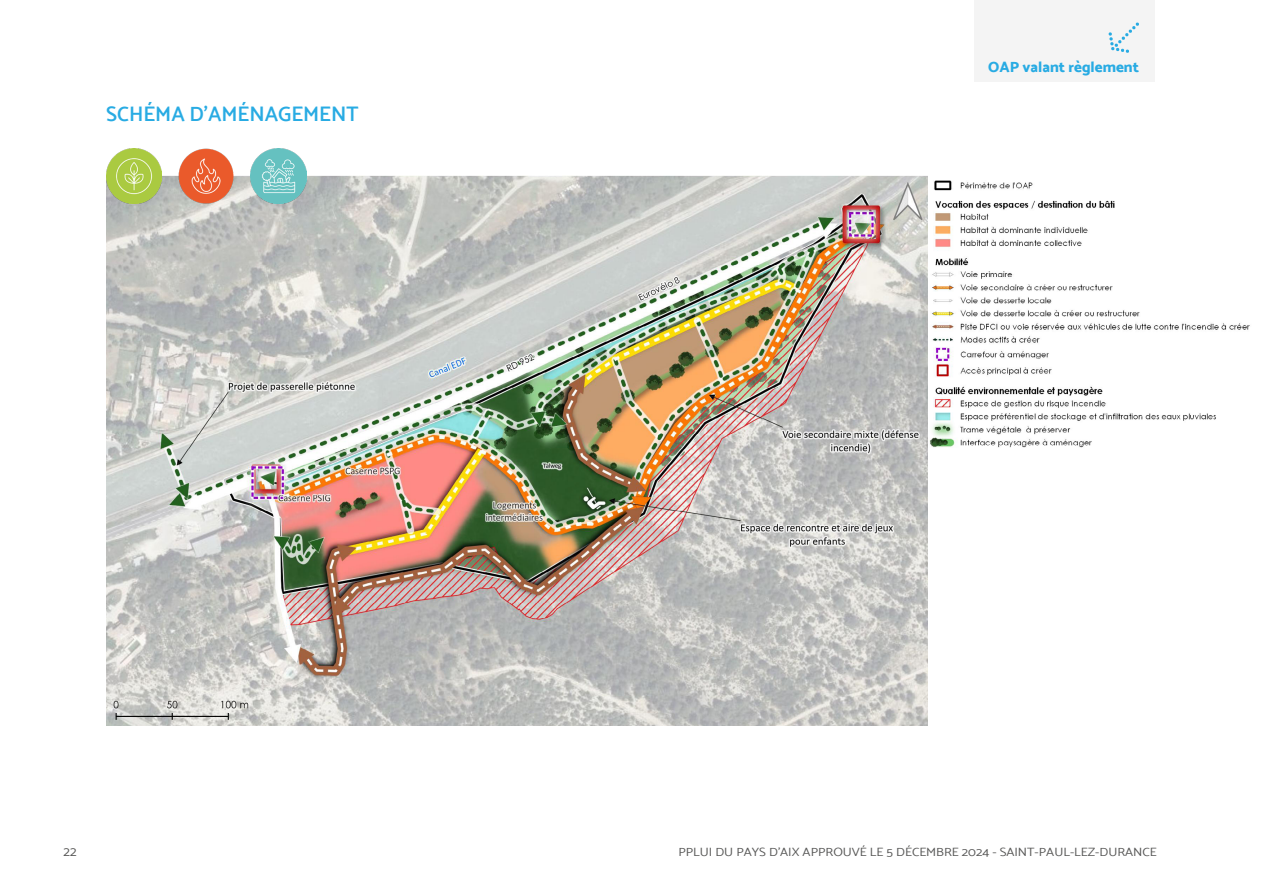
<style>
.page{position:relative;width:1263px;height:893px;background:#fff}
.page>*{position:absolute;margin:0;border:0;box-sizing:border-box;transform-origin:0 0}
.Titre_3_-_bleu{font:21px "Mosk Semi Bold 600";color:#28abe3}
.t1{font:15px "Mosk Extra Bold 800";color:#28abe3}
.t2{font:13.5px "Mosk Normal 400";color:#575756}
.t3{font:12px "Mosk Normal 400";color:#575756;scale:1.1 1}
</style>
<div class="page">
<img style="left:106px;top:176px;width:822px;height:549px">
<img style="left:929px;top:180px;width:321px;height:268px">
<img style="left:251px;top:148px;width:55px;height:55px">
<img style="left:179px;top:148px;width:55px;height:55px">
<img style="left:106px;top:148px;width:56px;height:55px">
<div style="left:974px;top:0;width:180px;height:81px;background:#f4f4f4"></div>
<svg style="left:1108px;top:22px;width:31px;height:31px"></svg>
<p class="Titre_3_-_bleu" style="left:106px;top:101px;width:254px">SCHÉMA D'AMÉNAGEMENT</p>
<p class="t1" style="left:988px;top:57px;width:152px">OAP valant règlement</p>
<p class="t2" style="left:64px;top:843px;width:14px">22</p>
<p class="t3" style="left:678px;top:844px;width:436px">PPLUI DU PAYS D'AIX APPROUVÉ LE 5 DÉCEMBRE 2024 - SAINT-PAUL-LEZ-DURANCE</p>
</div>
